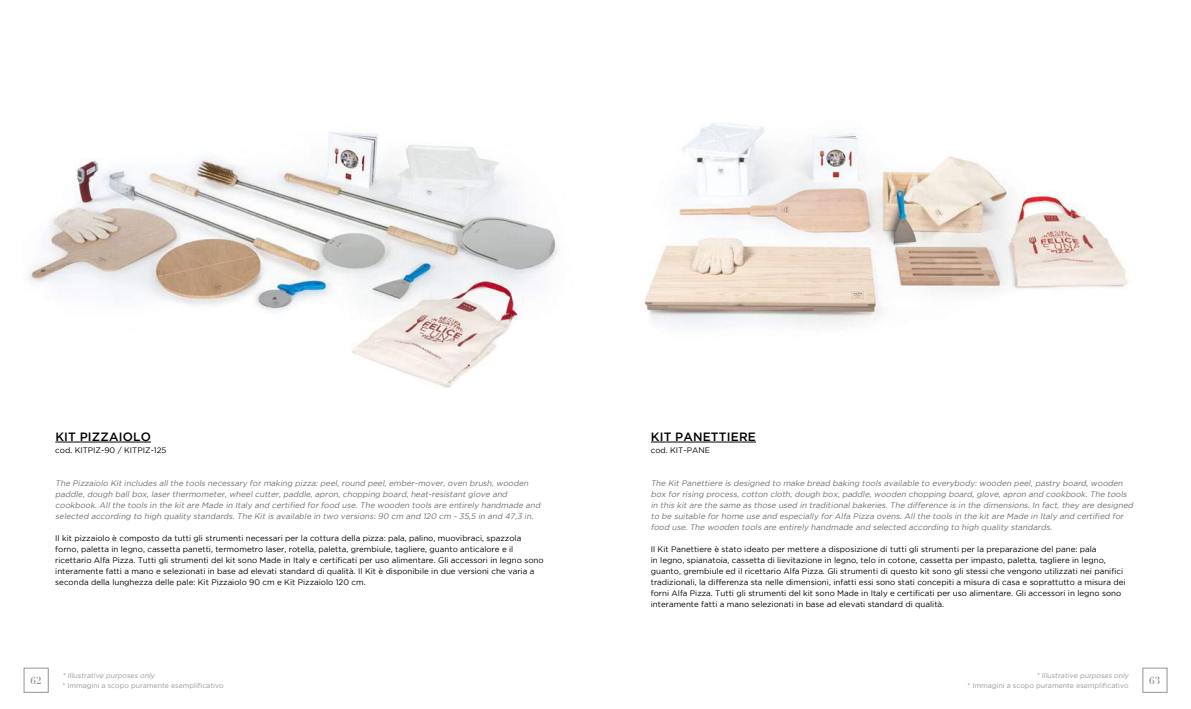
<style>
.page{position:relative;width:1191px;height:709px;background:#fff}
.page>*{position:absolute;margin:0;border:0;box-sizing:border-box;transform-origin:0 0}
.t1{font:500 12px "Gotham";letter-spacing:.015em;color:#000}
.t2{font:700 10px "Didot";color:#939598}
.t3{font:8px/11px "Gotham";color:#000}
.t4{font:italic 8px/11px "Gotham";color:#6d6e71}
.t5{font:7px "Gotham";color:#939598}
.t6{font:italic 7px "Gotham";color:#939598}
</style>
<div class="page">
<div style="left:24px;top:668px;width:24px;height:24px;border:1px solid #939598"></div>
<div style="left:1142px;top:668px;width:25px;height:24px;border:1px solid #939598"></div>
<hr style="left:55px;top:442px;width:96px;height:1px;background:#000">
<img style="left:27px;top:132px;width:531px;height:256px">
<hr style="left:651px;top:442px;width:105px;height:1px;background:#000">
<img style="left:644px;top:123px;width:484px;height:202px">
<h1 class="t1" style="left:55px;top:429px;width:33px">KIT PIZZAIO</h1>
<h1 class="t1" style="left:133px;top:429px;width:18px">LO</h1>
<p class="t3" style="left:55px;top:444px;width:113px">cod. KITPIZ-90 / KITPIZ-125</p>
<p class="t4" style="left:55px;top:477px;width:488px">The Pizzaiolo Kit includes all the tools necessary for making pizza: peel, round peel, ember-mover, oven brush, wooden paddle, dough ball box, laser thermometer, wheel cutter, paddle, apron, chopping board, heat-resistant glove and cookbook. All the tools in the kit are Made in Italy and certified for food use. The wooden tools are entirely handmade and selected according to high quality standards. The Kit is available in two versions: 90 cm and 120 cm - 35,5 in and 47,3 in.</p>
<p class="t3" style="left:55px;top:532px;width:490px">Il kit pizzaiolo è composto da tutti gli strumenti necessari per la cottura della pizza: pala, palino, muovibraci, spazzola forno, paletta in legno, cassetta panetti, termometro laser, rotella, paletta, grembiule, tagliere, guanto anticalore e il ricettario Alfa Pizza. Tutti gli strumenti del kit sono Made in Italy e certificati per uso alimentare. Gli accessori in legno sono interamente fatti a mano e selezionati in base ad elevati standard di qualità. Il Kit è disponibile in due versioni che varia a seconda della lunghezza delle pale: Kit Pizzaiolo 90 cm e Kit Pizzaiolo 120 cm.</p>
<h1 class="t1" style="left:651px;top:429px;width:105px">KIT PANETTIERE</h1>
<p class="t3" style="left:651px;top:444px;width:61px">cod. KIT-PANE</p>
<p class="t4" style="left:651px;top:477px;width:485px">The Kit Panettiere is designed to make bread baking tools available to everybody: wooden peel, pastry board, wooden box for rising process, cotton cloth, dough box, paddle, wooden chopping board, glove, apron and cookbook. The tools in this kit are the same as those used in traditional bakeries. The difference is in the dimensions. In fact, they are designed to be suitable for home use and especially for Alfa Pizza ovens. All the tools in the kit are Made in Italy and certified for food use. The wooden tools are entirely handmade and selected according to high quality standards.</p>
<p class="t3" style="left:651px;top:543px;width:476px">Il Kit Panettiere è stato ideato per mettere a disposizione di tutti gli strumenti per la preparazione del pane: pala<br>in legno, spianatoia, cassetta di lievitazione in legno, telo in cotone, cassetta per impasto, paletta, tagliere in legno, guanto, grembiule ed il ricettario Alfa Pizza. Gli strumenti di questo kit sono gli stessi che vengono utilizzati nei panifici tradizionali, la differenza sta nelle dimensioni, infatti essi sono stati concepiti a misura di casa e soprattutto a misura dei forni Alfa Pizza. Tutti gli strumenti del kit sono Made in Italy e certificati per uso alimentare. Gli accessori in legno sono interamente fatti a mano selezionati in base ad elevati standard di qualità.</p>
<p class="t6" style="left:62px;top:671px;width:95px">* Illustrative purposes only</p>
<p class="t5" style="left:62px;top:681px;width:163px">* Immagini a scopo puramente esemplificativo</p>
<p class="t6" style="left:1036px;top:671px;width:95px">* Illustrative purposes only</p>
<p class="t5" style="left:967px;top:681px;width:163px">* Immagini a scopo puramente esemplificativo</p>
<p class="t2" style="left:31px;top:674px;width:13px">62</p>
<p class="t2" style="left:1149px;top:674px;width:13px">63</p>
</div>
